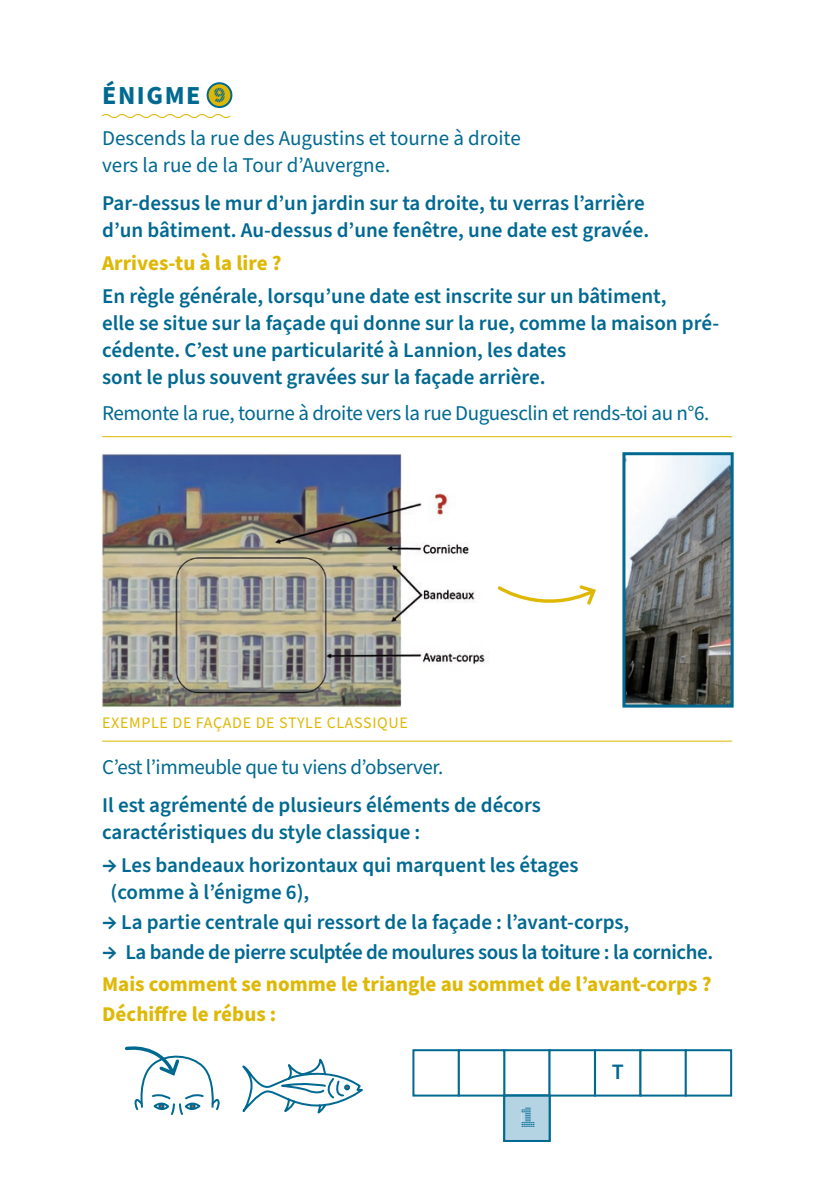
<style>
.page{position:relative;width:840px;height:1191px;background:#fff}
.page>*{position:absolute;margin:0;border:0;box-sizing:border-box;transform-origin:0 0}
.t1{font:900 30px "Source Sans Pro DISPLAYV2";color:#006991}
.t2{font:700 26px "Source Sans Pro";letter-spacing:.06em;color:#006991}
.t3{font:600 22px "Source Sans Pro";color:#006991}
.t4{font:600 21px/27px "Source Sans Pro";color:#006991}
.t5{font:600 21px/32.6px "Source Sans Pro";letter-spacing:-.02em;color:#006991}
.t6{font:21px "Source Sans Pro";letter-spacing:-.02em;color:#006991}
.t7{font:21px/27px "Source Sans Pro";color:#006991}
.t8{font:700 21px "Source Sans Pro";color:#dfb805}
.t9{font:16px "Source Sans Pro";letter-spacing:.04em;color:#dfb805}
.s1{font-family:"Source Sans Pro DISPLAYV2";font-weight:900;font-size:22px}
.s2{font-size:24px}
.s3{font-weight:700;color:#dfb805}
.s4{font-size:24px;color:#fff}
</style>
<div class="page">
<img style="left:101px;top:453px;width:388px;height:255px">
<img style="left:626px;top:456px;width:103px;height:247px">
<div style="left:622px;top:452px;width:111px;height:255px;border:3px solid #006991"></div>
<div style="left:207px;top:83px;width:24px;height:24px;background:#dfb805;border-radius:50%"></div>
<div style="left:206px;top:82px;width:26px;height:26px;border:2px solid #006991;border-radius:50%"></div>
<svg style="left:102px;top:114px;width:129px;height:4px"></svg>
<div style="left:593px;top:1049px;width:48px;height:47px;background:#fff;border:2px solid #006991"></div>
<div style="left:639px;top:1049px;width:47px;height:47px;background:#fff;border:2px solid #006991"></div>
<svg style="left:503px;top:1049px;width:92px;height:93px"></svg>
<div style="left:412px;top:1049px;width:47px;height:47px;background:#fff;border:2px solid #006991"></div>
<div style="left:457px;top:1049px;width:48px;height:47px;background:#fff;border:2px solid #006991"></div>
<div style="left:684px;top:1049px;width:47px;height:47px;background:#fff;border:2px solid #006991"></div>
<svg style="left:124px;top:1046px;width:96px;height:69px"></svg>
<svg style="left:242px;top:1059px;width:121px;height:55px"></svg>
<svg style="left:497px;top:585px;width:99px;height:20px"></svg>
<hr style="left:102px;top:436px;width:629px;height:1px;background:#dfb805">
<hr style="left:102px;top:740px;width:629px;height:1px;background:#dfb805">
<p class="t2" style="left:102px;top:77px;width:125px">ÉNIGME <span class="s1">9</span></p>
<p class="t7" style="left:102px;top:125px;width:420px">Descends la rue des Augustins et tourne à droite vers la rue de la Tour d’Auvergne.</p>
<p class="t4" style="left:102px;top:191px;width:548px">Par-dessus le mur d’un jardin sur ta droite, tu verras l’arrière d’un bâtiment. Au-dessus d’une fenêtre, une date est gravée.</p>
<p class="t8" style="left:102px;top:249px;width:181px">Arrives-tu à la lire ?</p>
<p class="t4" style="left:102px;top:283px;width:618px">En règle générale, lorsqu’une date est inscrite sur un bâtiment,<br>elle se situe sur la façade qui donne sur la rue, comme la maison pré&shy;cédente. C’est une particularité à Lannion, les dates<br>sont le plus souvent gravées sur la façade arrière.</p>
<p class="t6" style="left:102px;top:398px;width:608px">Remonte la rue, tourne à droite vers la rue Duguesclin et rends-toi au n°6.</p>
<p class="t9" style="left:102px;top:712px;width:307px">EXEMPLE DE FAÇADE DE STYLE CLASSIQUE</p>
<p class="t6" style="left:102px;top:753px;width:343px">C’est l’immeuble que tu viens d’observer.</p>
<p class="t4" style="left:102px;top:792px;width:440px">Il est agrémenté de plusieurs éléments de décors caractéristiques du style classique :</p>
<p class="t4" style="left:110px;top:852px;width:469px;text-indent:-8px"><span class="s2">→</span> Les bandeaux horizontaux qui marquent les étages (comme à l’énigme 6),</p>
<p class="t4" style="left:102px;top:909px;width:528px"><span class="s2">→</span> La partie centrale qui ressort de la façade : l’avant-corps,</p>
<p class="t5" style="left:102px;top:936px;width:612px"><span class="s2">→</span> La bande de pierre sculptée de moulures sous la toiture : la corniche.<br><span class="s3">Mais comment se nomme le triangle au sommet de l’avant-corps ?</span></p>
<p class="t8" style="left:102px;top:1000px;width:272px">Déchiffre le rébus :<span class="s4">le rébus :</span></p>
<h1 class="t1" style="left:519px;top:1101px;width:18px">1</h1>
<p class="t3" style="left:611px;top:1056px;width:14px">T</p>
</div>
